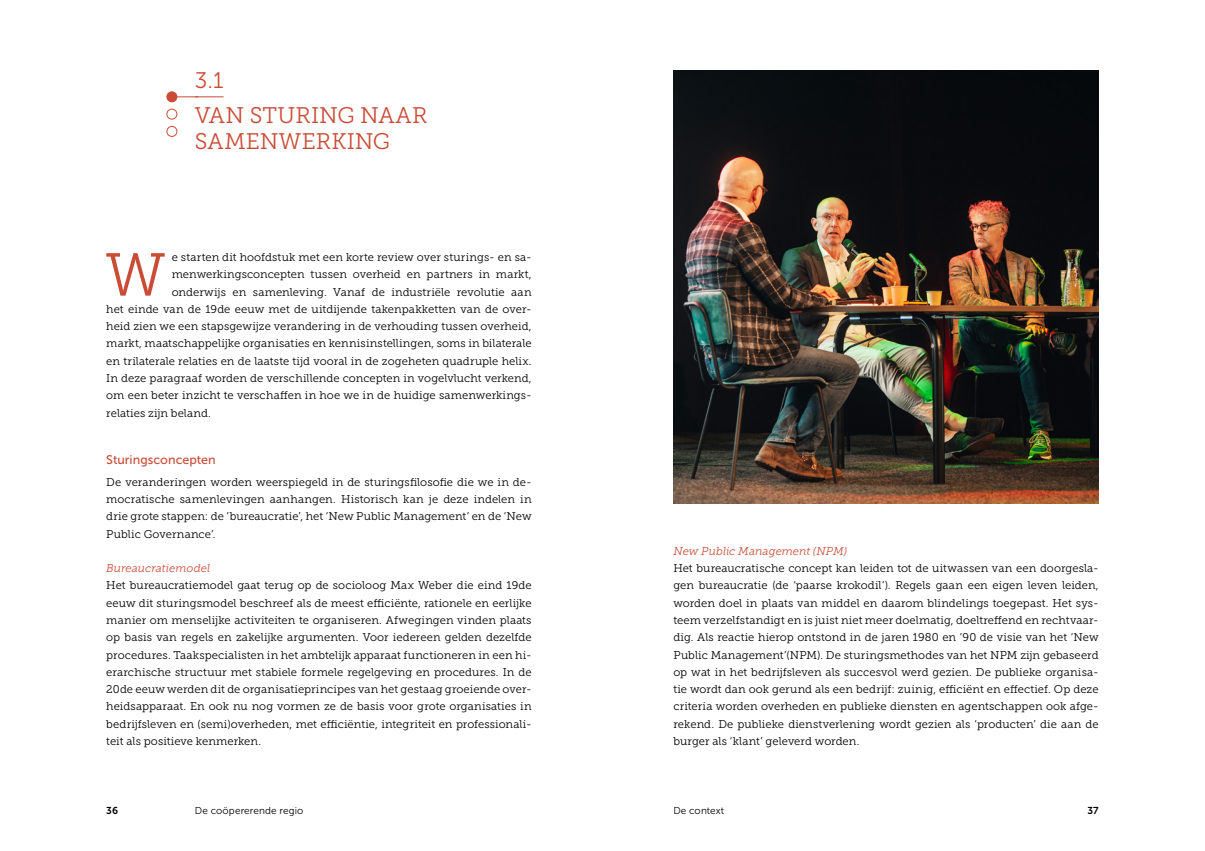
<style>
.page{position:relative;width:1205px;height:851px;background:#fff}
.page>*{position:absolute;margin:0;border:0;box-sizing:border-box;transform-origin:0 0}
.t1{font:60.38px "Museo Slab 300";color:#ca4c36}
.t2{font:22.5px/25.9px "Museo Slab 300";letter-spacing:.005em;color:#ca4c36}
.t3{font:22.5px "Museo Sans 300";color:#ca4c36}
.t4{font:12.5px "Museo Sans 500";color:#ca4c36}
.t5{font:11.25px/17.2px "Museo Slab 300";letter-spacing:.005em;color:#000;text-align:justify}
.t6{font:italic 11.25px "Museo Slab 300";color:#ca4c36}
.t7{font:10px "Museo Sans 300";letter-spacing:.015em;color:#000}
.t8{font:10px "Museo Sans 700";color:#000}
</style>
<div class="page">
<svg style="left:177px;top:96px;width:47px;height:1px"></svg>
<div style="left:167px;top:92px;width:10px;height:10px;background:#ca4c36;border-radius:50%"></div>
<div style="left:167px;top:91px;width:10px;height:11px;border:1px solid #ca4c36;border-radius:50%"></div>
<div style="left:167px;top:109px;width:10px;height:10px;border:1px solid #ca4c36;border-radius:50%"></div>
<div style="left:167px;top:126px;width:10px;height:11px;border:1px solid #ca4c36;border-radius:50%"></div>
<img style="left:673px;top:71px;width:425px;height:432px">
<h2 class="t3" style="left:195px;top:68px;width:30px">3.1</h2>
<h2 class="t2" style="left:195px;top:102px;width:234px">VAN STURING NAAR<br>SAMENWERKING</h2>
<h1 class="t1" style="left:105px;top:242px;width:62px">W</h1>
<p class="t5" style="left:172px;top:248px;width:361px">e starten dit hoofdstuk met een korte review over sturings- en sa-</p>
<p class="t5" style="left:172px;top:266px;width:361px">menwerkingsconcepten tussen overheid en partners in markt,</p>
<p class="t5" style="left:172px;top:283px;width:361px">onderwijs en samenleving. Vanaf de industriële revolutie aan</p>
<p class="t5" style="left:106px;top:300px;width:427px">het einde van de 19de eeuw met de uitdijende takenpakketten van de over-</p>
<p class="t5" style="left:106px;top:318px;width:427px">heid zien we een stapsgewijze verandering in de verhouding tussen overheid,</p>
<p class="t5" style="left:106px;top:335px;width:427px">markt, maatschappelijke organisaties en kennisinstellingen, soms in bilaterale</p>
<p class="t5" style="left:106px;top:352px;width:427px">en trilaterale relaties en de laatste tijd vooral in de zogeheten quadruple helix.</p>
<p class="t5" style="left:106px;top:369px;width:427px">In deze paragraaf worden de verschillende concepten in vogelvlucht verkend,</p>
<p class="t5" style="left:106px;top:387px;width:427px">om een beter inzicht te verschaffen in hoe we in de huidige samenwerkings-</p>
<p class="t5" style="left:106px;top:404px;width:106px">relaties zijn beland.</p>
<p class="t4" style="left:106px;top:453px;width:111px">Sturingsconcepten</p>
<p class="t5" style="left:106px;top:473px;width:427px">De veranderingen worden weerspiegeld in de sturingsfilosofie die we in de&shy;mocratische samenlevingen aanhangen. Historisch kan je deze indelen in drie grote stappen: de ‘bureaucratie’, het ‘New Public Management’ en de ‘New Public Governance’.</p>
<p class="t6" style="left:106px;top:562px;width:105px">Bureaucratiemodel</p>
<p class="t5" style="left:106px;top:577px;width:427px">Het bureaucratiemodel gaat terug op de socioloog Max Weber die eind 19de eeuw dit sturingsmodel beschreef als de meest efficiënte, rationele en eerlijke manier om menselijke activiteiten te organiseren. Afwegingen vinden plaats op basis van regels en zakelijke argumenten. Voor iedereen gelden dezelfde procedures. Taakspecialisten in het ambtelijk apparaat functioneren in een hi&shy;ërarchische structuur met stabiele formele regelgeving en procedures. In de 20de eeuw werden dit de organisatieprincipes van het gestaag groeiende over&shy;heidsapparaat. En ook nu nog vormen ze de basis voor grote organisaties in bedrijfsleven en (semi)overheden, met efficiëntie, integriteit en professionali&shy;teit als positieve kenmerken.</p>
<p class="t6" style="left:673px;top:545px;width:175px">New Public Management (NPM)</p>
<p class="t5" style="left:673px;top:559px;width:427px">Het bureaucratische concept kan leiden tot de uitwassen van een doorgesla&shy;gen bureaucratie (de ‘paarse krokodil’). Regels gaan een eigen leven leiden, worden doel in plaats van middel en daarom blindelings toegepast. Het sys&shy;teem verzelfstandigt en is juist niet meer doelmatig, doeltreffend en rechtvaar&shy;dig. Als reactie hierop ontstond in de jaren 1980 en ’90 de visie van het ‘New Public Management’(NPM). De sturingsmethodes van het NPM zijn gebaseerd op wat in het bedrijfsleven als succesvol werd gezien. De publieke organisa&shy;tie wordt dan ook gerund als een bedrijf: zuinig, efficiënt en effectief. Op deze criteria worden overheden en publieke diensten en agentschappen ook afge&shy;rekend. De publieke dienstverlening wordt gezien als ‘producten’ die aan de burger als ‘klant’ geleverd worden.</p>
<p class="t8" style="left:106px;top:805px;width:13px">36</p>
<p class="t7" style="left:195px;top:805px;width:110px">De coöpererende regio</p>
<p class="t7" style="left:673px;top:805px;width:52px">De context</p>
<p class="t8" style="left:1087px;top:805px;width:13px">37</p>
</div>
